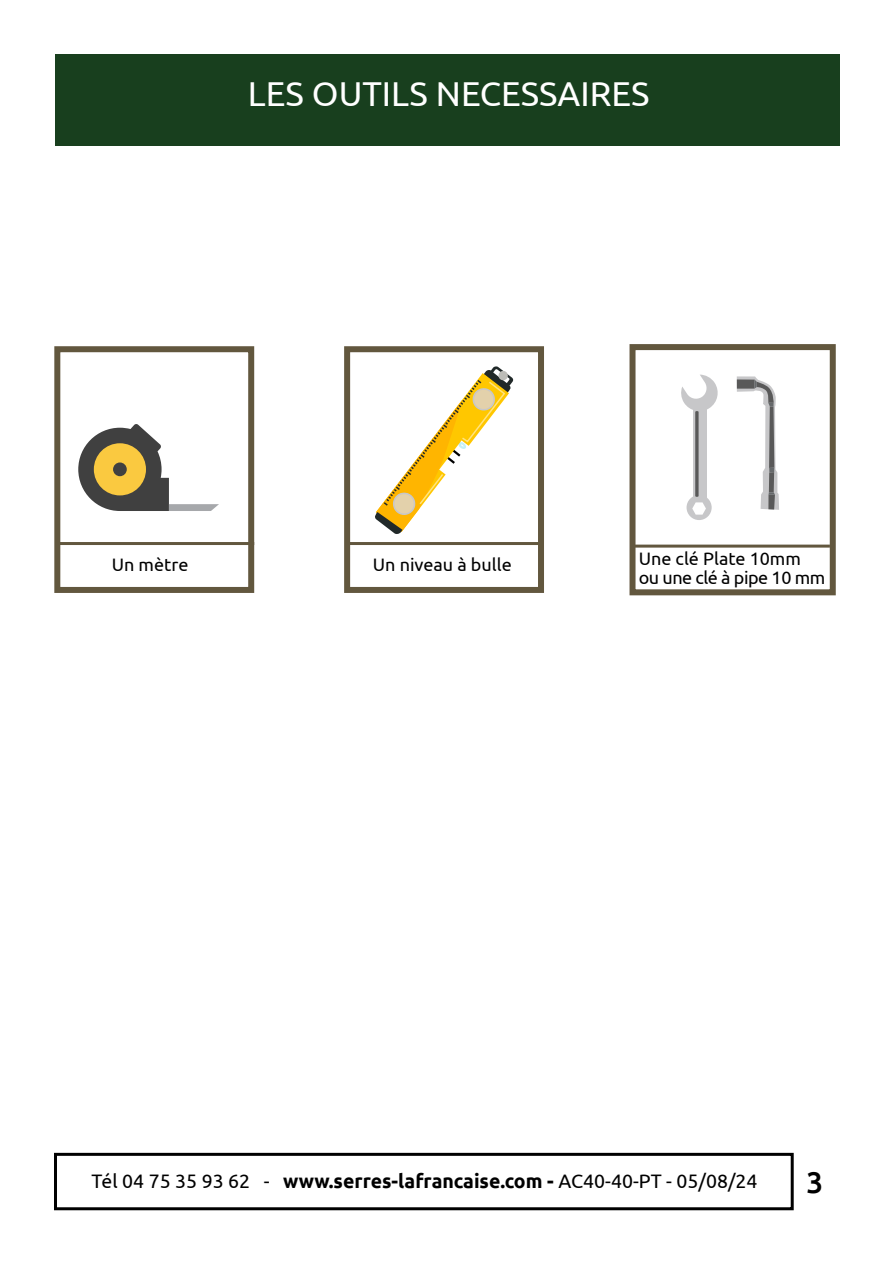
<style>
.page{position:relative;width:893px;height:1263px;background:#fff}
.page>*{position:absolute;margin:0;border:0;box-sizing:border-box;transform-origin:0 0}
.t1{font:34.5px "Ubuntu";color:#fff}
.t2{font:500 30px "Ubuntu";color:#000}
.t3{font:19.5px "Ubuntu";color:#000}
.t4{font:18px/19.5px "Ubuntu";color:#000}
.s1{font-weight:700}
</style>
<div class="page">
<div style="left:54px;top:1153px;width:740px;height:57px;border:3px solid #000"></div>
<div style="left:55px;top:54px;width:785px;height:92px;background:#183f1e"></div>
<div style="left:629px;top:344px;width:207px;height:251px;border:6px solid #62573e"></div>
<div style="left:54px;top:346px;width:200px;height:247px;border:6px solid #62573e"></div>
<div style="left:344px;top:346px;width:200px;height:247px;border:6px solid #62573e"></div>
<hr style="left:57px;top:542px;width:197px;height:3px;background:#62573e">
<hr style="left:348px;top:542px;width:192px;height:3px;background:#62573e">
<hr style="left:631px;top:545px;width:199px;height:3px;background:#62573e">
<svg style="left:78px;top:424px;width:141px;height:87px"></svg>
<svg style="left:375px;top:366px;width:139px;height:168px"></svg>
<svg style="left:737px;top:376px;width:42px;height:134px"></svg>
<svg style="left:681px;top:375px;width:37px;height:145px"></svg>
<h1 class="t1" style="left:248px;top:73px;width:403px">LES OUTILS NECESSAIRES</h1>
<p class="t4" style="left:112px;top:555px;width:78px">Un mètre</p>
<p class="t4" style="left:639px;top:548px;width:188px">Une clé Plate 10mm ou une clé à pipe 10 mm</p>
<p class="t4" style="left:373px;top:555px;width:140px">Un niveau à bulle</p>
<p class="t3" style="left:92px;top:1169px;width:667px">Tél 04 75 35 93 62 - <span class="s1">www.serres-lafrancaise.com -</span> AC40-40-PT - 05/08/24</p>
<h2 class="t2" style="left:806px;top:1163px;width:19px">3</h2>
</div>
